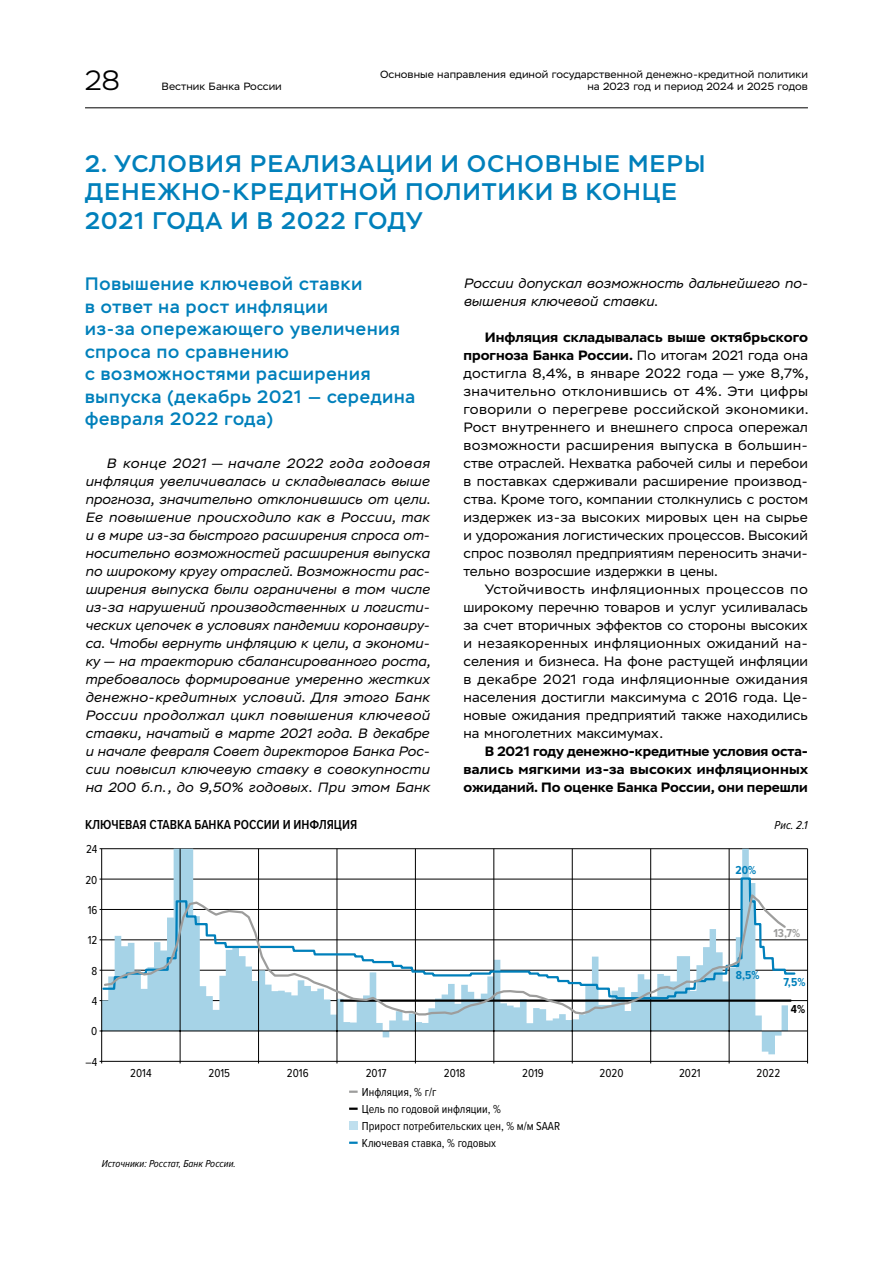
<style>
.page{position:relative;width:893px;height:1263px;background:#fff}
.page>*{position:absolute;margin:0;border:0;box-sizing:border-box;transform-origin:0 0}
.t1{font:300 27.9px "Stem";color:#000}
.t2{font:500 24px/28.8px "Stem";letter-spacing:.06em;color:#0080bb}
.t3{font:500 18px/22.5px "Stem";letter-spacing:.05em;color:#0080bb}
.t4{font:13.5px/18px "Stem Text";color:#000;text-align:justify}
.t5{font:italic 13.5px/18px "Stem Text";color:#000;text-align:justify}
.t6{font:700 13.5px/18px "Stem Text";letter-spacing:-.005em;color:#000;text-align:justify}
.t7{font:600 13.5px "Proxima Nova Cond";color:#000}
.t8{font:12px/17px "Proxima Nova Cond";color:#000}
.t9{font:700 12px "Proxima Nova Cond";color:#0080bb}
.t10{font:italic 12px "Proxima Nova Cond";color:#000}
.t11{font:700 12px "Proxima Nova Cond";color:#9d9d9c}
.t12{font:700 12px "Proxima Nova Cond";color:#000}
.t13{font:10.5px/12px "Stem Text";color:#000;text-align:right}
.t14{font:italic 10.5px "Proxima Nova Cond";color:#000}
.s1{font-weight:700}
</style>
<div class="page">
<hr style="left:85px;top:108px;width:723px;height:1px;background:#000">
<hr style="left:100px;top:1000px;width:707px;height:1px;background:#000">
<hr style="left:100px;top:970px;width:707px;height:1px;background:#000">
<hr style="left:100px;top:939px;width:707px;height:1px;background:#000">
<hr style="left:100px;top:909px;width:707px;height:1px;background:#000">
<hr style="left:100px;top:879px;width:707px;height:1px;background:#000">
<hr style="left:100px;top:848px;width:707px;height:1px;background:#000">
<hr style="left:100px;top:1061px;width:707px;height:1px;background:#000">
<svg style="left:349px;top:1090px;width:9px;height:3px"></svg>
<svg style="left:349px;top:1107px;width:9px;height:3px"></svg>
<div style="left:349px;top:1121px;width:9px;height:9px;background:#bfdfee"></div>
<svg style="left:349px;top:1141px;width:9px;height:3px"></svg>
<hr style="left:807px;top:849px;width:1px;height:214px;background:#000">
<svg style="left:102px;top:849px;width:686px;height:205px"></svg>
<hr style="left:340px;top:999px;width:451px;height:3px;background:#000">
<hr style="left:100px;top:1031px;width:707px;height:1px;background:#000">
<hr style="left:101px;top:849px;width:1px;height:214px;background:#000">
<hr style="left:180px;top:849px;width:1px;height:214px;background:#000">
<hr style="left:258px;top:849px;width:1px;height:214px;background:#000">
<hr style="left:337px;top:849px;width:1px;height:214px;background:#000">
<hr style="left:415px;top:849px;width:1px;height:214px;background:#000">
<hr style="left:494px;top:849px;width:1px;height:214px;background:#000">
<hr style="left:572px;top:849px;width:1px;height:214px;background:#000">
<hr style="left:650px;top:849px;width:1px;height:214px;background:#000">
<hr style="left:729px;top:849px;width:1px;height:214px;background:#000">
<svg style="left:101px;top:876px;width:696px;height:124px"></svg>
<svg style="left:102px;top:891px;width:686px;height:126px"></svg>
<h1 class="t1" style="left:85px;top:64px;width:37px">28</h1>
<p class="t13" style="left:162px;top:80px;width:122px">Вестник Банка России</p>
<p class="t13" style="left:380px;top:68px;width:429px">Основные направления единой государственной денежно‑ кредитной политики на 2023 год и период 2024 и 2025 годов</p>
<h2 class="t2" style="left:85px;top:149px;width:622px">2. УСЛОВИЯ РЕАЛИЗАЦИИ И ОСНОВНЫЕ МЕРЫ<br>ДЕНЕЖНО-КРЕДИТНОЙ ПОЛИТИКИ В КОНЦЕ<br>2021 ГОДА И В 2022 ГОДУ</h2>
<h3 class="t3" style="left:85px;top:273px;width:332px">Повышение ключевой ставки<br>в ответ на рост инфляции<br>из-за опережающего увеличения спроса по сравнению<br>с возможностями расширения выпуска (декабрь 2021 — середина февраля 2022 года)</h3>
<p class="t5" style="left:85px;top:454px;width:347px;text-indent:21px">В конце 2021 — начале 2022 года годовая инфляция увеличивалась и складывалась выше прогноза, значительно отклонившись от цели.<br>Ее повышение происходило как в России, так и в мире из-за быстрого расширения спроса от&shy;носительно возможностей расширения выпуска по широкому кругу отраслей. Возможности рас&shy;ширения выпуска были ограничены в том числе из-за нарушений производственных и логисти&shy;ческих цепочек в условиях пандемии коронавиру&shy;са. Чтобы вернуть инфляцию к цели, а экономи&shy;ку — на траекторию сбалансированного роста, требовалось формирование умеренно жестких денежно-кредитных условий. Для этого Банк России продолжал цикл повышения ключевой ставки, начатый в марте 2021 года. В декабре и начале февраля Совет директоров Банка Рос&shy;сии повысил ключевую ставку в совокупности на 200 б.п., до 9,50% годовых. При этом Банк</p>
<p class="t5" style="left:463px;top:274px;width:346px">России допускал возможность дальнейшего по&shy;вышения ключевой ставки.</p>
<p class="t4" style="left:463px;top:328px;width:347px;text-indent:21px"><span class="s1">Инфляция складывалась выше октябрьского прогноза Банка России.</span> По итогам 2021 года она достигла 8,4%, в январе 2022 года — уже 8,7%, значительно отклонившись от 4%. Эти цифры говорили о перегреве российской экономики.<br>Рост внутреннего и внешнего спроса опережал возможности расширения выпуска в большин&shy;стве отраслей. Нехватка рабочей силы и перебои в поставках сдерживали расширение производ&shy;ства. Кроме того, компании столкнулись с ростом издержек из-за высоких мировых цен на сырье и удорожания логистических процессов. Высокий спрос позволял предприятиям переносить значи&shy;тельно возросшие издержки в цены.</p>
<p class="t4" style="left:463px;top:580px;width:346px;text-indent:21px">Устойчивость инфляционных процессов по широкому перечню товаров и услуг усиливалась за счет вторичных эффектов со стороны высоких и незаякоренных инфляционных ожиданий на&shy;селения и бизнеса. На фоне растущей инфляции в декабре 2021 года инфляционные ожидания населения достигли максимума с 2016 года. Це&shy;новые ожидания предприятий также находились на многолетних максимумах.</p>
<p class="t6" style="left:463px;top:742px;width:346px;text-indent:21px">В 2021 году денежно-кредитные условия оста&shy;вались мягкими из-за высоких инфляционных ожиданий. По оценке Банка России, они перешли</p>
<p class="t7" style="left:85px;top:815px;width:274px">КЛЮЧЕВАЯ СТАВКА БАНКА РОССИИ И ИНФЛЯЦИЯ</p>
<p class="t10" style="left:775px;top:816px;width:35px">Рис. 2.1</p>
<p class="t8" style="left:86px;top:840px;width:13px">24</p>
<p class="t8" style="left:85px;top:871px;width:14px">20</p>
<p class="t8" style="left:88px;top:901px;width:11px">16</p>
<p class="t8" style="left:88px;top:931px;width:11px">12</p>
<p class="t8" style="left:92px;top:962px;width:7px">8</p>
<p class="t8" style="left:92px;top:992px;width:7px">4</p>
<p class="t8" style="left:91px;top:1022px;width:8px">0</p>
<p class="t8" style="left:86px;top:1053px;width:13px">–4</p>
<p class="t9" style="left:735px;top:861px;width:22px">20%</p>
<p class="t9" style="left:736px;top:966px;width:25px">8,5%</p>
<p class="t11" style="left:773px;top:924px;width:28px">13,7%</p>
<p class="t9" style="left:783px;top:973px;width:24px">7,5%</p>
<p class="t12" style="left:791px;top:1000px;width:16px">4%</p>
<p class="t8" style="left:130px;top:1064px;width:23px">2014</p>
<p class="t8" style="left:208px;top:1064px;width:23px">2015</p>
<p class="t8" style="left:287px;top:1064px;width:23px">2016</p>
<p class="t8" style="left:366px;top:1064px;width:22px">2017</p>
<p class="t8" style="left:444px;top:1064px;width:23px">2018</p>
<p class="t8" style="left:522px;top:1064px;width:23px">2019</p>
<p class="t8" style="left:599px;top:1064px;width:26px">2020</p>
<p class="t8" style="left:679px;top:1064px;width:23px">2021</p>
<p class="t8" style="left:756px;top:1064px;width:25px">2022</p>
<p class="t8" style="left:362px;top:1083px;width:200px">Инфляция, % г/г<br>Цель по годовой инфляции, %<br>Прирост потребительских цен, % м/м SAAR<br>Ключевая ставка, % годовых</p>
<p class="t14" style="left:102px;top:1156px;width:136px">Источники: Росстат, Банк России.</p>
</div>
